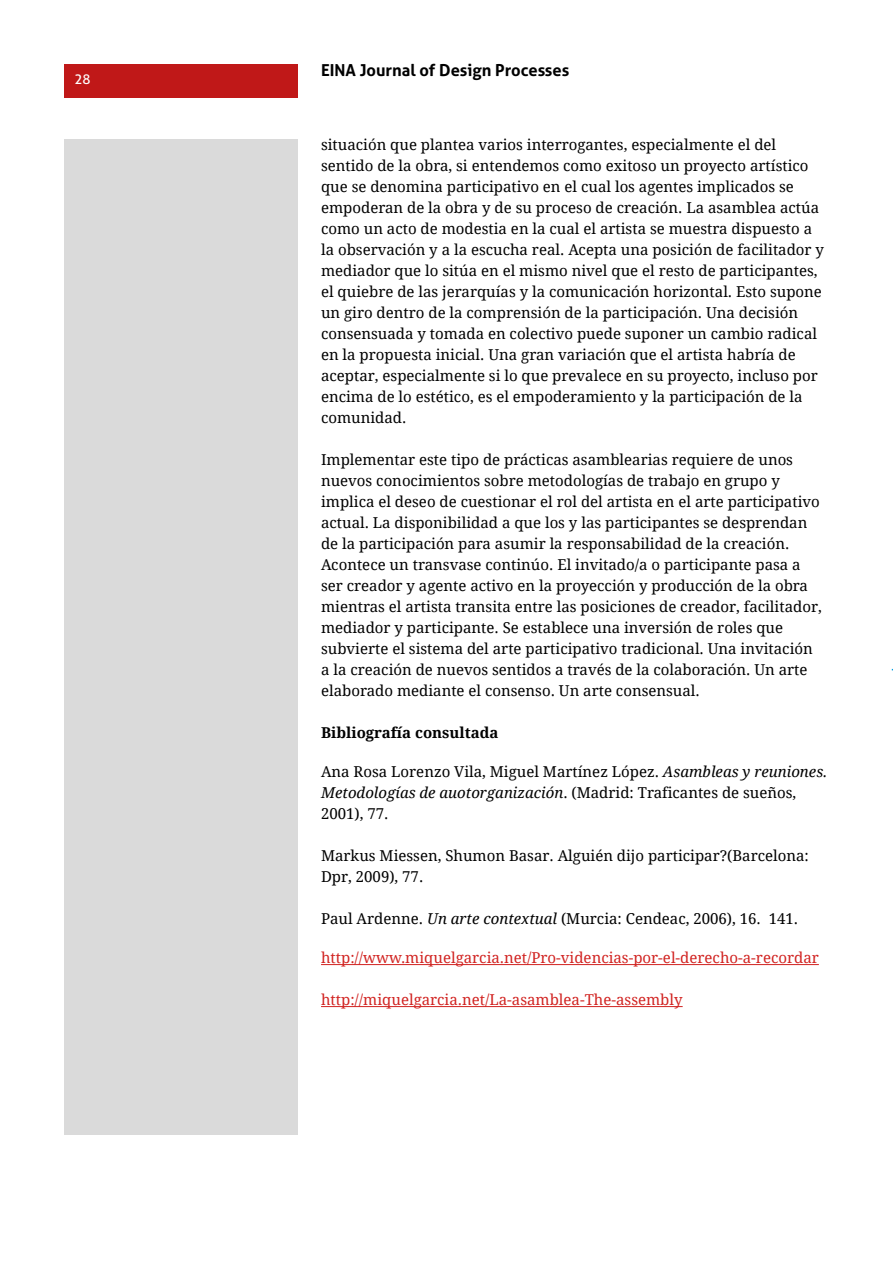
<style>
.page{position:relative;width:893px;height:1263px;background:#fff}
.page>*{position:absolute;margin:0;border:0;box-sizing:border-box;transform-origin:0 0}
.t1{font:700 16.5px "Aller";color:#000}
.t2{font:15px/21px "Droid Serif";color:#000}
.t3{font:15px "Droid Serif";color:#d12321}
.t4{font:700 15px "Droid Serif";color:#000}
.t5{font:13.5px "Aller";color:#fff}
.s1{font-style:italic}
</style>
<div class="page">
<div style="left:65px;top:139px;width:233px;height:996px;background:#dadada"></div>
<div style="left:65px;top:65px;width:233px;height:33px;background:#c01818"></div>
<hr style="left:321px;top:964px;width:498px;height:1px;background:#d12321">
<hr style="left:321px;top:1006px;width:362px;height:1px;background:#d12321">
<p class="t5" style="left:74px;top:71px;width:18px">28</p>
<p class="t1" style="left:321px;top:60px;width:250px">EINA Journal of Design Processes</p>
<p class="t2" style="left:321px;top:135px;width:504px">situación que plantea varios interrogantes, especialmente el del sentido de la obra, si entendemos como exitoso un proyecto artístico que se denomina participativo en el cual los agentes implicados se empoderan de la obra y de su proceso de creación. La asamblea actúa como un acto de modestia en la cual el artista se muestra dispuesto a la observación y a la escucha real. Acepta una posición de facilitador y mediador que lo sitúa en el mismo nivel que el resto de participantes, el quiebre de las jerarquías y la comunicación horizontal. Esto supone un giro dentro de la comprensión de la participación. Una decisión consensuada y tomada en colectivo puede suponer un cambio radical en la propuesta inicial. Una gran variación que el artista habría de aceptar, especialmente si lo que prevalece en su proyecto, incluso por encima de lo estético, es el empoderamiento y la participación de la comunidad.</p>
<p class="t2" style="left:321px;top:450px;width:502px">Implementar este tipo de prácticas asamblearias requiere de unos nuevos conocimientos sobre metodologías de trabajo en grupo y implica el deseo de cuestionar el rol del artista en el arte participativo actual. La disponibilidad a que los y las participantes se desprendan de la participación para asumir la responsabilidad de la creación.<br>Acontece un transvase continúo. El invitado/a o participante pasa a ser creador y agente activo en la proyección y producción de la obra mientras el artista transita entre las posiciones de creador, facilitador, mediador y participante. Se establece una inversión de roles que subvierte el sistema del arte participativo tradicional. Una invitación a la creación de nuevos sentidos a través de la colaboración. Un arte elaborado mediante el consenso. Un arte consensual.</p>
<p class="t4" style="left:321px;top:724px;width:179px">Bibliografía consultada</p>
<p class="t2" style="left:321px;top:762px;width:508px">Ana Rosa Lorenzo Vila, Miguel Martínez López. <span class="s1">Asambleas y reuniones.<br>Metodologías de auotorganización</span>. (Madrid: Traficantes de sueños,<br>2001), 77.</p>
<p class="t2" style="left:321px;top:846px;width:489px">Markus Miessen, Shumon Basar. Alguién dijo participar?(Barcelona:<br>Dpr, 2009), 77.</p>
<p class="t2" style="left:321px;top:909px;width:479px">Paul Ardenne. <span class="s1">Un arte contextual</span> (Murcia: Cendeac, 2006), 16. 141.</p>
<p class="t3" style="left:321px;top:949px;width:499px">http://www.miquelgarcia.net/Pro-videncias-por-el-derecho-a-recordar</p>
<p class="t3" style="left:321px;top:991px;width:363px">http://miquelgarcia.net/La-asamblea-The-assembly</p>
</div>
